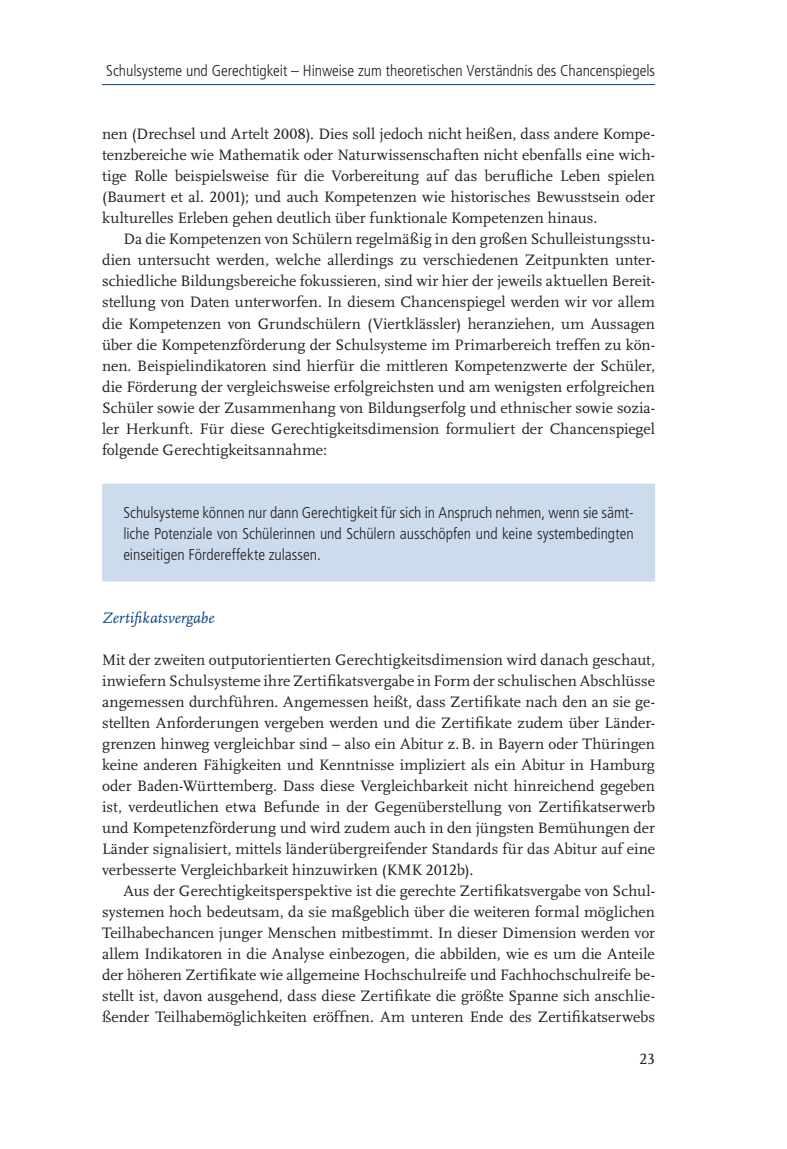
<style>
.page{position:relative;width:787px;height:1149px;background:#fff}
.page>*{position:absolute;margin:0;border:0;box-sizing:border-box;transform-origin:0 0}
.t1{font:15.75px/21px "Scala LF";color:#231f20;text-align:justify}
.t2{font:300 condensed 15.75px/21px "Frutiger";color:#231f20;text-align:justify}
.t3{font:italic 15.75px "Scala LF";letter-spacing:.005em;color:#004684}
</style>
<div class="page">
<hr style="left:102px;top:84px;width:553px;height:1px;background:#004684">
<div style="left:102px;top:483px;width:553px;height:98px;background:#ccdcec"></div>
<p class="t2" style="left:106px;top:60px;width:550px">Schulsysteme und Gerechtigkeit – Hinweise zum theoretischen Verständnis des Chancenspiegels</p>
<p class="t1" style="left:102px;top:124px;width:554px">nen (Drechsel und Artelt 2008). Dies soll jedoch nicht heißen, dass andere Kompe&shy;tenzbereiche wie Mathematik oder Naturwissenschaften nicht ebenfalls eine wich&shy;tige Rolle beispielsweise für die Vorbereitung auf das berufliche Leben spielen (Baumert et al. 2001); und auch Kompetenzen wie historisches Bewusstsein oder kulturelles Erleben gehen deutlich über funktionale Kompetenzen hinaus.</p>
<p class="t1" style="left:102px;top:229px;width:554px;text-indent:21px">Da die Kompetenzen von Schülern regelmäßig in den großen Schulleistungsstu&shy;dien untersucht werden, welche allerdings zu verschiedenen Zeitpunkten unter&shy;schiedliche Bildungsbereiche fokussieren, sind wir hier der jeweils aktuellen Bereit&shy;stellung von Daten unterworfen. In diesem Chancenspiegel werden wir vor allem die Kompetenzen von Grundschülern (Viertklässler) heranziehen, um Aussagen über die Kompetenzförderung der Schulsysteme im Primarbereich treffen zu kön&shy;nen. Beispielindikatoren sind hierfür die mittleren Kompetenzwerte der Schüler, die Förderung der vergleichsweise erfolgreichsten und am wenigsten erfolgreichen Schüler sowie der Zusammenhang von Bildungserfolg und ethnischer sowie sozia&shy;ler Herkunft. Für diese Gerechtigkeitsdimension formuliert der Chancenspiegel folgende Gerechtigkeitsannahme:</p>
<p class="t2" style="left:123px;top:501px;width:512px">Schulsysteme können nur dann Gerechtigkeit für sich in Anspruch nehmen, wenn sie sämt&shy;liche Potenziale von Schülerinnen und Schülern ausschöpfen und keine systembedingten einseitigen Fördereffekte zulassen.</p>
<p class="t3" style="left:102px;top:609px;width:114px">Zertifikatsvergabe</p>
<p class="t1" style="left:102px;top:649px;width:554px">Mit der zweiten outputorientierten Gerechtigkeitsdimension wird danach geschaut, inwiefern Schulsysteme ihre Zertifikatsvergabe in Form der schulischen Abschlüsse angemessen durchführen. Angemessen heißt, dass Zertifikate nach den an sie ge&shy;stellten Anforderungen vergeben werden und die Zertifikate zudem über Länder&shy;grenzen hinweg vergleichbar sind – also ein Abitur z. B. in Bayern oder Thüringen keine anderen Fähigkeiten und Kenntnisse impliziert als ein Abitur in Hamburg oder Baden-Württemberg. Dass diese Vergleichbarkeit nicht hinreichend gegeben ist, verdeutlichen etwa Befunde in der Gegenüberstellung von Zertifikatserwerb und Kompetenzförderung und wird zudem auch in den jüngsten Bemühungen der Länder signalisiert, mittels länderübergreifender Standards für das Abitur auf eine verbesserte Vergleichbarkeit hinzuwirken (KMK 2012b).</p>
<p class="t1" style="left:102px;top:880px;width:554px;text-indent:21px">Aus der Gerechtigkeitsperspektive ist die gerechte Zertifikatsvergabe von Schul&shy;systemen hoch bedeutsam, da sie maßgeblich über die weiteren formal möglichen Teilhabechancen junger Menschen mitbestimmt. In dieser Dimension werden vor allem Indikatoren in die Analyse einbezogen, die abbilden, wie es um die Anteile der höheren Zertifikate wie allgemeine Hochschulreife und Fachhochschulreife be&shy;stellt ist, davon ausgehend, dass diese Zertifikate die größte Spanne sich anschlie&shy;ßender Teilhabemöglichkeiten eröffnen. Am unteren Ende des Zertifikatserwebs</p>
<p class="t1" style="left:639px;top:1048px;width:17px">23</p>
</div>
